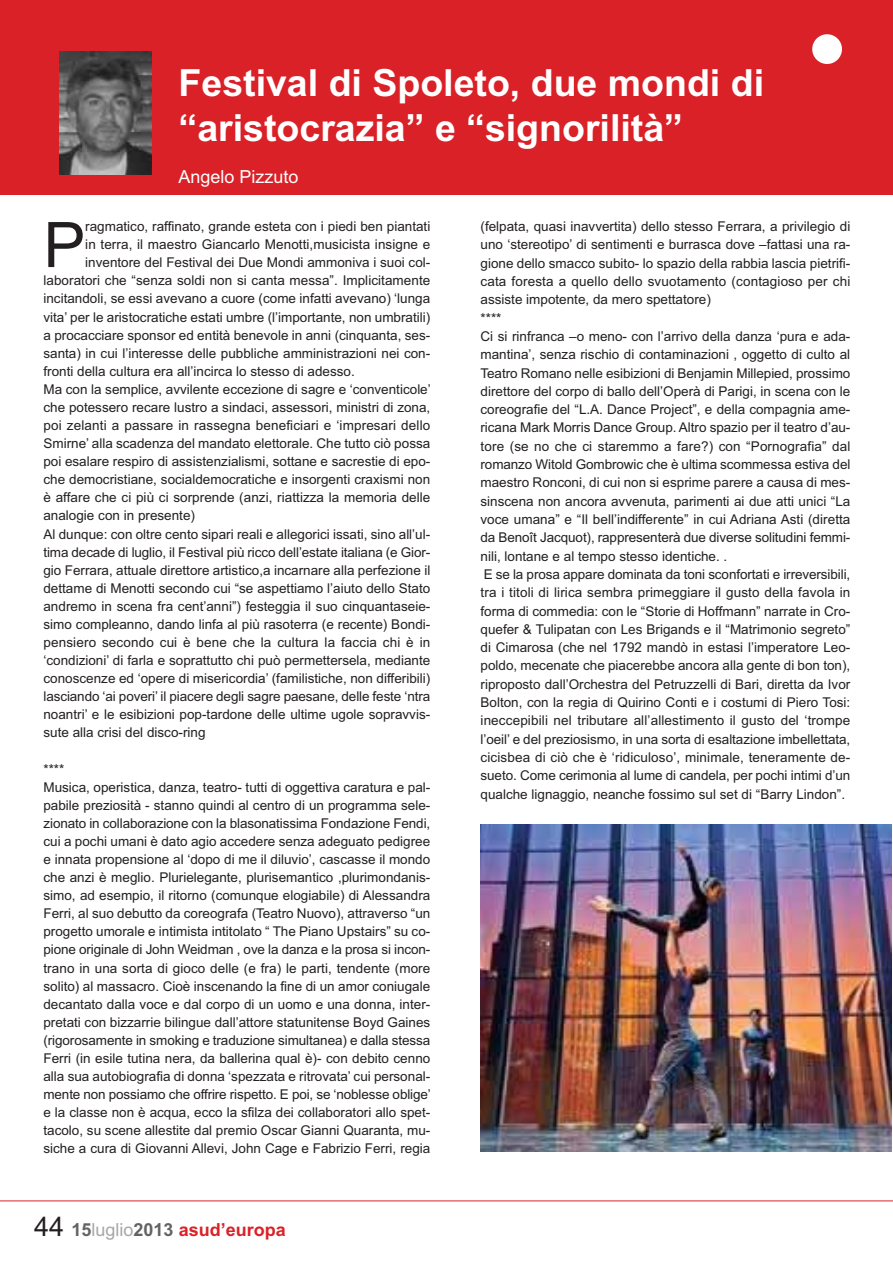
<style>
.page{position:relative;width:893px;height:1263px;background:#fff}
.page>*{position:absolute;margin:0;border:0;box-sizing:border-box;transform-origin:0 0}
.t1{font:62.85px "Arial";color:#231f20}
.t2{font:700 37.5px/45px "Arial";color:#fff}
.t3{font:700 18px "Arial";color:#da2128}
.t4{font:18px "Arial";color:#fff}
.t5{font:13.5px/18.3px "Arial";color:#231f20}
.s1{font-weight:400;font-size:27px;color:#231f20}
.s2{color:#656262}
.s3{font-weight:400;color:#a9a7a6}
</style>
<div class="page">
<div style="left:0;top:0;width:892px;height:194px;background:#da2128"></div>
<div style="left:812px;top:34px;width:30px;height:30px;background:#fff;border-radius:50%"></div>
<img style="left:480px;top:825px;width:411px;height:326px">
<hr style="left:0;top:1201px;width:892px;height:1px;background:#da2128">
<img style="left:59px;top:51px;width:92px;height:124px">
<h2 class="t2" style="left:179px;top:64px;width:587px">Festival di Spoleto, due mondi di “aristocrazia” e “signorilità”</h2>
<h3 class="t4" style="left:179px;top:171px;width:121px">Angelo Pizzuto</h3>
<h1 class="t1" style="left:43px;top:222px;width:43px">P</h1>
<p class="t5" style="left:85px;top:219px;width:346px">ragmatico, raffinato, grande esteta con i piedi ben piantati</p>
<p class="t5" style="left:85px;top:237px;width:346px">in terra, il maestro Giancarlo Menotti,musicista insigne e</p>
<p class="t5" style="left:85px;top:255px;width:346px">inventore del Festival dei Due Mondi ammoniva i suoi col-</p>
<p class="t5" style="left:43px;top:273px;width:388px">laboratori che “senza soldi non si canta messa”. Implicitamente</p>
<p class="t5" style="left:43px;top:291px;width:388px">incitandoli, se essi avevano a cuore (come infatti avevano) ‘lunga</p>
<p class="t5" style="left:43px;top:309px;width:388px">vita’ per le aristocratiche estati umbre (l’importante, non umbratili)</p>
<p class="t5" style="left:43px;top:327px;width:388px">a procacciare sponsor ed entità benevole in anni (cinquanta, ses-</p>
<p class="t5" style="left:43px;top:345px;width:388px">santa) in cui l’interesse delle pubbliche amministrazioni nei con-</p>
<p class="t5" style="left:43px;top:363px;width:313px">fronti della cultura era all’incirca lo stesso di adesso.</p>
<p class="t5" style="left:43px;top:381px;width:389px">Ma con la semplice, avvilente eccezione di sagre e ‘conventicole’</p>
<p class="t5" style="left:43px;top:399px;width:388px">che potessero recare lustro a sindaci, assessori, ministri di zona,</p>
<p class="t5" style="left:43px;top:417px;width:388px">poi zelanti a passare in rassegna beneficiari e ‘impresari dello</p>
<p class="t5" style="left:43px;top:436px;width:388px">Smirne’ alla scadenza del mandato elettorale. Che tutto ciò possa</p>
<p class="t5" style="left:43px;top:454px;width:388px">poi esalare respiro di assistenzialismi, sottane e sacrestie di epo-</p>
<p class="t5" style="left:43px;top:472px;width:388px">che democristiane, socialdemocratiche e insorgenti craxismi non</p>
<p class="t5" style="left:43px;top:490px;width:388px">è affare che ci più ci sorprende (anzi, riattizza la memoria delle</p>
<p class="t5" style="left:43px;top:508px;width:153px">analogie con in presente)</p>
<p class="t5" style="left:43px;top:526px;width:388px">Al dunque: con oltre cento sipari reali e allegorici issati, sino all’ul-</p>
<p class="t5" style="left:43px;top:544px;width:388px">tima decade di luglio, il Festival più ricco dell’estate italiana (e Gior-</p>
<p class="t5" style="left:43px;top:562px;width:388px">gio Ferrara, attuale direttore artistico,a incarnare alla perfezione il</p>
<p class="t5" style="left:43px;top:580px;width:388px">dettame di Menotti secondo cui “se aspettiamo l’aiuto dello Stato</p>
<p class="t5" style="left:43px;top:598px;width:388px">andremo in scena fra cent’anni”) festeggia il suo cinquantaseie-</p>
<p class="t5" style="left:43px;top:616px;width:388px">simo compleanno, dando linfa al più rasoterra (e recente) Bondi-</p>
<p class="t5" style="left:43px;top:634px;width:388px">pensiero secondo cui è bene che la cultura la faccia chi è in</p>
<p class="t5" style="left:43px;top:653px;width:388px">‘condizioni’ di farla e soprattutto chi può permettersela, mediante</p>
<p class="t5" style="left:43px;top:671px;width:388px">conoscenze ed ‘opere di misericordia’ (familistiche, non differibili)</p>
<p class="t5" style="left:43px;top:689px;width:388px">lasciando ‘ai poveri’ il piacere degli sagre paesane, delle feste ‘ntra</p>
<p class="t5" style="left:43px;top:707px;width:388px">noantri’ e le esibizioni pop-tardone delle ultime ugole sopravvis-</p>
<p class="t5" style="left:43px;top:725px;width:163px">sute alla crisi del disco-ring</p>
<p class="t5" style="left:43px;top:761px;width:389px">****<br>Musica, operistica, danza, teatro- tutti di oggettiva caratura e pal&shy;pabile preziosità - stanno quindi al centro di un programma sele&shy;zionato in collaborazione con la blasonatissima Fondazione Fendi, cui a pochi umani è dato agio accedere senza adeguato pedigree e innata propensione al ‘dopo di me il diluvio’, cascasse il mondo che anzi è meglio. Plurielegante, plurisemantico ,plurimondanis&shy;simo, ad esempio, il ritorno (comunque elogiabile) di Alessandra Ferri, al suo debutto da coreografa (Teatro Nuovo), attraverso “un progetto umorale e intimista intitolato “ The Piano Upstairs” su co&shy;pione originale di John Weidman , ove la danza e la prosa si incon&shy;trano in una sorta di gioco delle (e fra) le parti, tendente (more solito) al massacro. Cioè inscenando la fine di un amor coniugale decantato dalla voce e dal corpo di un uomo e una donna, inter&shy;pretati con bizzarrie bilingue dall’attore statunitense Boyd Gaines (rigorosamente in smoking e traduzione simultanea) e dalla stessa Ferri (in esile tutina nera, da ballerina qual è)- con debito cenno alla sua autobiografia di donna ‘spezzata e ritrovata’ cui personal&shy;mente non possiamo che offrire rispetto. E poi, se ‘noblesse oblige’ e la classe non è acqua, ecco la sfilza dei collaboratori allo spet&shy;tacolo, su scene allestite dal premio Oscar Gianni Quaranta, mu&shy;siche a cura di Giovanni Allevi, John Cage e Fabrizio Ferri, regia</p>
<h3 class="t3" style="left:34px;top:1223px;width:253px"><span class="s1">44</span> <span class="s2">15</span><span class="s3">luglio</span><span class="s2">2013</span> asud’europa</h3>
<p class="t5" style="left:480px;top:219px;width:371px">(felpata, quasi inavvertita) dello stesso Ferrara, a privilegio di uno ‘stereotipo’ di sentimenti e burrasca dove –fattasi una ra&shy;gione dello smacco subito- lo spazio della rabbia lascia pietrifi&shy;cata foresta a quello dello svuotamento (contagioso per chi assiste impotente, da mero spettatore)<br>****<br>Ci si rinfranca –o meno- con l’arrivo della danza ‘pura e ada&shy;mantina’, senza rischio di contaminazioni , oggetto di culto al Teatro Romano nelle esibizioni di Benjamin Millepied, prossimo direttore del corpo di ballo dell’Operà di Parigi, in scena con le coreografie del “L.A. Dance Project”, e della compagnia ame&shy;ricana Mark Morris Dance Group. Altro spazio per il teatro d’au&shy;tore (se no che ci staremmo a fare?) con “Pornografia” dal romanzo Witold Gombrowic che è ultima scommessa estiva del maestro Ronconi, di cui non si esprime parere a causa di mes&shy;sinscena non ancora avvenuta, parimenti ai due atti unici “La voce umana” e “Il bell’indifferente” in cui Adriana Asti (diretta da Benoît Jacquot), rappresenterà due diverse solitudini femmi&shy;nili, lontane e al tempo stesso identiche. .<br>E se la prosa appare dominata da toni sconfortati e irreversibili, tra i titoli di lirica sembra primeggiare il gusto della favola in forma di commedia: con le “Storie di Hoffmann” narrate in Cro&shy;quefer &amp; Tulipatan con Les Brigands e il “Matrimonio segreto” di Cimarosa (che nel 1792 mandò in estasi l’imperatore Leo&shy;poldo, mecenate che piacerebbe ancora alla gente di bon ton), riproposto dall’Orchestra del Petruzzelli di Bari, diretta da Ivor Bolton, con la regia di Quirino Conti e i costumi di Piero Tosi: ineccepibili nel tributare all’allestimento il gusto del ‘trompe l’oeil’ e del preziosismo, in una sorta di esaltazione imbellettata, cicisbea di ciò che è ‘ridiculoso’, minimale, teneramente de&shy;sueto. Come cerimonia al lume di candela, per pochi intimi d’un qualche lignaggio, neanche fossimo sul set di “Barry Lindon”.</p>
</div>
